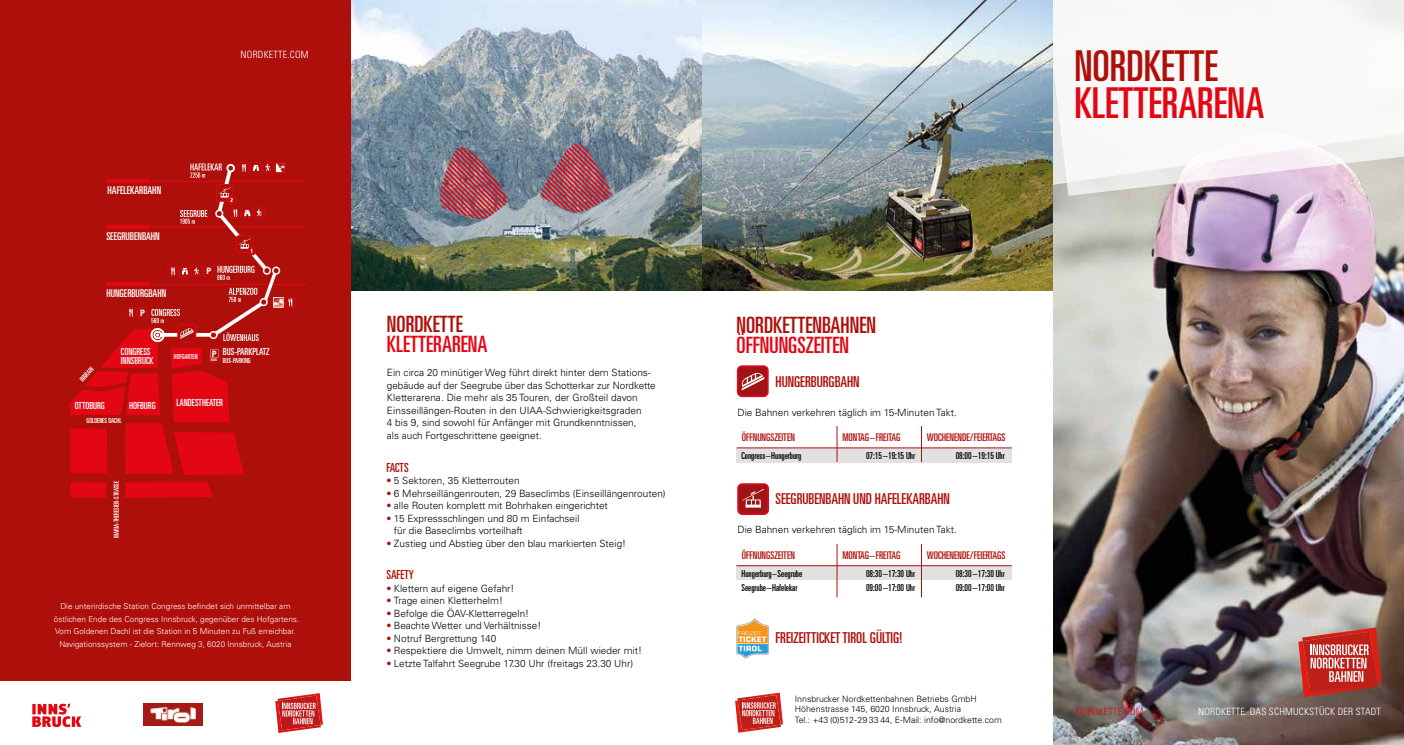
<style>
.page{position:relative;width:1404px;height:745px;background:#fff}
.page>*{position:absolute;margin:0;border:0;box-sizing:border-box;transform-origin:0 0}
.t1{font:ultra-condensed 42.5px "Univers LT Std";color:#e30613}
.t2{font:ultra-condensed 42.5px "Univers LT Std";color:#ae0f0a}
.t3{font:ultra-condensed 22.5px "Univers LT Std";color:#e30613}
.t4{font:ultra-condensed 22.5px "Univers LT Std";color:#ae0f0a}
.t5{font:ultra-condensed 15px "Univers LT Std";color:#ae0f0a}
.t6{font:ultra-condensed 12.5px "Univers LT Std";color:#ae0f0a}
.t7{font:ultra-condensed 10.75px "Univers LT Std";color:#fff}
.t8{font:ultra-condensed 10.62px "Univers LT Std";color:#ae0f0a}
.t9{font:300 10px/12.5px "Univers LT Std";color:#000}
.t10{font:300 condensed 10px "Univers LT Std";letter-spacing:.02em;color:#fff}
.t11{font:300 condensed 10px "Univers LT Std";letter-spacing:.02em;color:#e30613}
.t12{font:ultra-condensed 9.75px/9.1px "Univers LT Std";color:#fff}
.t13{font:ultra-condensed 9.62px/14.4px "Univers LT Std";color:#000}
.t14{font:300 8.75px/10.5px "Univers LT Std";color:#000}
.t15{font:700 condensed 8.75px "Univers";color:#fff}
.t16{font:300 8.12px/12.5px "Univers LT Std";color:#fff;text-align:center}
.t17{font:ultra-condensed 6.88px "Univers LT Std";color:#fff}
.t18{font:700 condensed 5.88px "Univers";color:#fff}
.t19{font:700 condensed 3.62px "Univers";color:#fff}
.s1{color:#ae0f0a}
</style>
<div class="page">
<img style="left:1052px;top:196px;width:351px;height:548px">
<img style="left:702px;top:0;width:350px;height:291px">
<div style="left:0;top:0;width:351px;height:680px;background:#ae0f0a"></div>
<svg style="left:32px;top:703px;width:49px;height:23px"></svg>
<img style="left:144px;top:703px;width:59px;height:22px">
<svg style="left:275px;top:693px;width:48px;height:39px"></svg>
<svg style="left:125px;top:482px;width:88px;height:15px"></svg>
<div style="left:71px;top:482px;width:35px;height:15px;background:#e30613"></div>
<div style="left:71px;top:482px;width:35px;height:15px;border:1px solid #e30613"></div>
<hr style="left:107px;top:283px;width:199px;height:1px;background:#e30613">
<hr style="left:107px;top:226px;width:199px;height:1px;background:#e30613">
<hr style="left:107px;top:181px;width:199px;height:1px;background:#e30613">
<svg style="left:69px;top:162px;width:227px;height:312px"></svg>
<img style="left:351px;top:0;width:351px;height:291px">
<svg style="left:1052px;top:0;width:351px;height:196px"></svg>
<svg style="left:1298px;top:627px;width:83px;height:69px;background:#c4554f"></svg>
<svg style="left:735px;top:692px;width:47px;height:40px"></svg>
<svg style="left:537px;top:143px;width:78px;height:71px;background:#966876"></svg>
<img style="left:432px;top:147px;width:77px;height:75px">
<svg style="left:736px;top:365px;width:32px;height:32px"></svg>
<div style="left:736px;top:447px;width:275px;height:15px;background:#e1e1e1"></div>
<hr style="left:736px;top:447px;width:275px;height:1px;background:#ae0f0a">
<hr style="left:836px;top:426px;width:1px;height:36px;background:#ae0f0a">
<hr style="left:921px;top:426px;width:1px;height:36px;background:#ae0f0a">
<svg style="left:737px;top:483px;width:32px;height:31px"></svg>
<div style="left:736px;top:565px;width:275px;height:14px;background:#e1e1e1"></div>
<hr style="left:736px;top:565px;width:275px;height:1px;background:#ae0f0a">
<hr style="left:836px;top:543px;width:1px;height:54px;background:#ae0f0a">
<hr style="left:921px;top:543px;width:1px;height:54px;background:#ae0f0a">
<svg style="left:736px;top:618px;width:32px;height:40px"></svg>
<p class="t10" style="left:240px;top:49px;width:69px">NORDKETTE.COM</p>
<p class="t7" style="left:108px;top:184px;width:55px">HAFELEKARBAHN</p>
<p class="t7" style="left:106px;top:230px;width:55px">SEEGRUBENBAHN</p>
<p class="t7" style="left:106px;top:287px;width:61px">HUNGERBURGBAHN</p>
<p class="t15" style="left:140px;top:307px;width:6px">P</p>
<p class="t15" style="left:206px;top:266px;width:6px">P</p>
<p class="t18" style="left:230px;top:196px;width:4px">2</p>
<p class="t18" style="left:250px;top:247px;width:4px">1</p>
<p class="t12" style="left:121px;top:346px;width:34px">CONGRESS<br>INNSBRUCK</p>
<p class="t12" style="left:129px;top:401px;width:28px">HOFBURG</p>
<p class="t17" style="left:86px;top:416px;width:36px">GOLDENES DACHL</p>
<p class="t12" style="left:75px;top:401px;width:32px">OTTOBURG</p>
<p class="t12" style="left:223px;top:347px;width:48px">BUS-PARKPLATZ</p>
<p class="t17" style="left:223px;top:356px;width:29px">BUS-PARKING</p>
<p class="t15" style="left:212px;top:348px;width:6px">P</p>
<p class="t17" style="left:174px;top:352px;width:25px">HOFGARTEN</p>
<p class="t12" style="left:176px;top:397px;width:48px">LANDESTHEATER</p>
<p class="t19" style="left:211px;top:357px;width:8px">BUS</p>
<p class="t17" style="left:112px;top:538px;width:59px;rotate:-90deg">MARIA-THERESIEN-STRASSE</p>
<p class="t16" style="left:54px;top:599px;width:247px">Die unterirdische Station Congress befindet sich unmittelbar am östlichen Ende des Congress Innsbruck, gegenüber des Hofgartens.<br>Vom Goldenen Dachl ist die Station in 5 Minuten zu Fuß erreichbar.<br>Navigationssystem - Zielort: Rennweg 3, 6020 Innsbruck, Austria</p>
<h1 class="t2" style="left:1074px;top:42px;width:145px">NORDKETTE</h1>
<h1 class="t1" style="left:1074px;top:78px;width:191px">KLETTERARENA</h1>
<h2 class="t4" style="left:387px;top:311px;width:77px">NORDKETTE</h2>
<h2 class="t3" style="left:387px;top:331px;width:102px">KLETTERARENA</h2>
<p class="t9" style="left:387px;top:366px;width:270px">Ein circa 20 minütiger Weg führt direkt hinter dem Stations&shy;gebäude auf der Seegrube über das Schotterkar zur Nordkette Kletterarena. Die mehr als 35 Touren, der Großteil davon Einsseillängen-Routen in den UIAA-Schwierigkeitsgraden<br>4 bis 9, sind sowohl für Anfänger mit Grundkenntnissen,<br>als auch Fortgeschrittene geeignet.</p>
<p class="t6" style="left:386px;top:460px;width:24px">FACTS</p>
<p class="t9" style="left:386px;top:474px;width:135px"><span class="s1">•</span> 5 Sektoren, 35 Kletterrouten</p>
<p class="t9" style="left:386px;top:486px;width:281px"><span class="s1">•</span> 6 Mehrseillängenrouten, 29 Baseclimbs (Einseillängenrouten)</p>
<p class="t9" style="left:386px;top:499px;width:223px"><span class="s1">•</span> alle Routen komplett mit Bohrhaken eingerichtet</p>
<p class="t9" style="left:394px;top:511px;width:187px;text-indent:-8px"><span class="s1">•</span> 15 Expressschlingen und 80 m Einfachseil für die Baseclimbs vorteilhaft</p>
<p class="t9" style="left:386px;top:536px;width:241px"><span class="s1">•</span> Zustieg und Abstieg über den blau markierten Steig!</p>
<p class="t6" style="left:386px;top:567px;width:29px">SAFETY</p>
<p class="t9" style="left:386px;top:581px;width:129px"><span class="s1">•</span> Klettern auf eigene Gefahr!</p>
<p class="t9" style="left:386px;top:594px;width:118px"><span class="s1">•</span> Trage einen Kletterhelm!</p>
<p class="t9" style="left:386px;top:606px;width:144px"><span class="s1">•</span> Befolge die ÖAV-Kletterregeln!</p>
<p class="t9" style="left:386px;top:619px;width:156px"><span class="s1">•</span> Beachte Wetter und Verhältnisse!</p>
<p class="t9" style="left:386px;top:631px;width:111px"><span class="s1">•</span> Notruf Bergrettung 140</p>
<p class="t9" style="left:386px;top:644px;width:257px"><span class="s1">•</span> Respektiere die Umwelt, nimm deinen Müll wieder mit!</p>
<p class="t9" style="left:386px;top:656px;width:248px"><span class="s1">•</span> Letzte Talfahrt Seegrube 17.30 Uhr (freitags 23.30 Uhr)</p>
<h2 class="t4" style="left:736px;top:311px;width:141px">NORDKETTENBAHNEN</h2>
<h2 class="t3" style="left:736px;top:331px;width:114px">ÖFFNUNGSZEITEN</h2>
<h3 class="t5" style="left:775px;top:372px;width:86px">HUNGERBURGBAHN</h3>
<p class="t9" style="left:737px;top:405px;width:221px">Die Bahnen verkehren täglich im 15-Minuten Takt.</p>
<p class="t8" style="left:741px;top:431px;width:55px">ÖFFNUNGSZEITEN</p>
<p class="t13" style="left:741px;top:448px;width:61px">Congress–Hungerburg</p>
<p class="t13" style="left:866px;top:448px;width:50px">07:15–19:15 Uhr</p>
<p class="t13" style="left:955px;top:448px;width:50px">08:00–19:15 Uhr</p>
<p class="t8" style="left:842px;top:431px;width:59px">MONTAG–FREITAG</p>
<p class="t8" style="left:926px;top:431px;width:80px">WOCHENENDE/FEIERTAGS</p>
<h3 class="t5" style="left:775px;top:490px;width:176px">SEEGRUBENBAHN UND HAFELEKARBAHN</h3>
<p class="t9" style="left:737px;top:523px;width:221px">Die Bahnen verkehren täglich im 15-Minuten Takt.</p>
<p class="t8" style="left:741px;top:548px;width:55px">ÖFFNUNGSZEITEN</p>
<p class="t13" style="left:741px;top:565px;width:62px">Hungerburg–Seegrube<br>Seegrube–Hafelekar</p>
<p class="t13" style="left:866px;top:565px;width:50px">08:30–17:30 Uhr<br>09:00–17:00 Uhr</p>
<p class="t13" style="left:955px;top:565px;width:50px">08:30–17:30 Uhr<br>09:00–17:00 Uhr</p>
<p class="t8" style="left:842px;top:548px;width:59px">MONTAG–FREITAG</p>
<p class="t8" style="left:926px;top:548px;width:80px">WOCHENENDE/FEIERTAGS</p>
<h3 class="t5" style="left:775px;top:629px;width:128px">FREIZEITTICKET TIROL GÜLTIG!</h3>
<p class="t14" style="left:794px;top:692px;width:208px">Innsbrucker Nordkettenbahnen Betriebs GmbH<br>Höhenstrasse 145, 6020 Innsbruck, Austria<br>Tel.: +43 (0)512-29 33 44, E-Mail: info@nordkette.com</p>
<p class="t11" style="left:1075px;top:705px;width:69px">NORDKETTE.COM</p>
<p class="t10" style="left:1197px;top:705px;width:184px">NORDKETTE. DAS SCHMUCKSTÜCK DER STADT</p>
</div>
